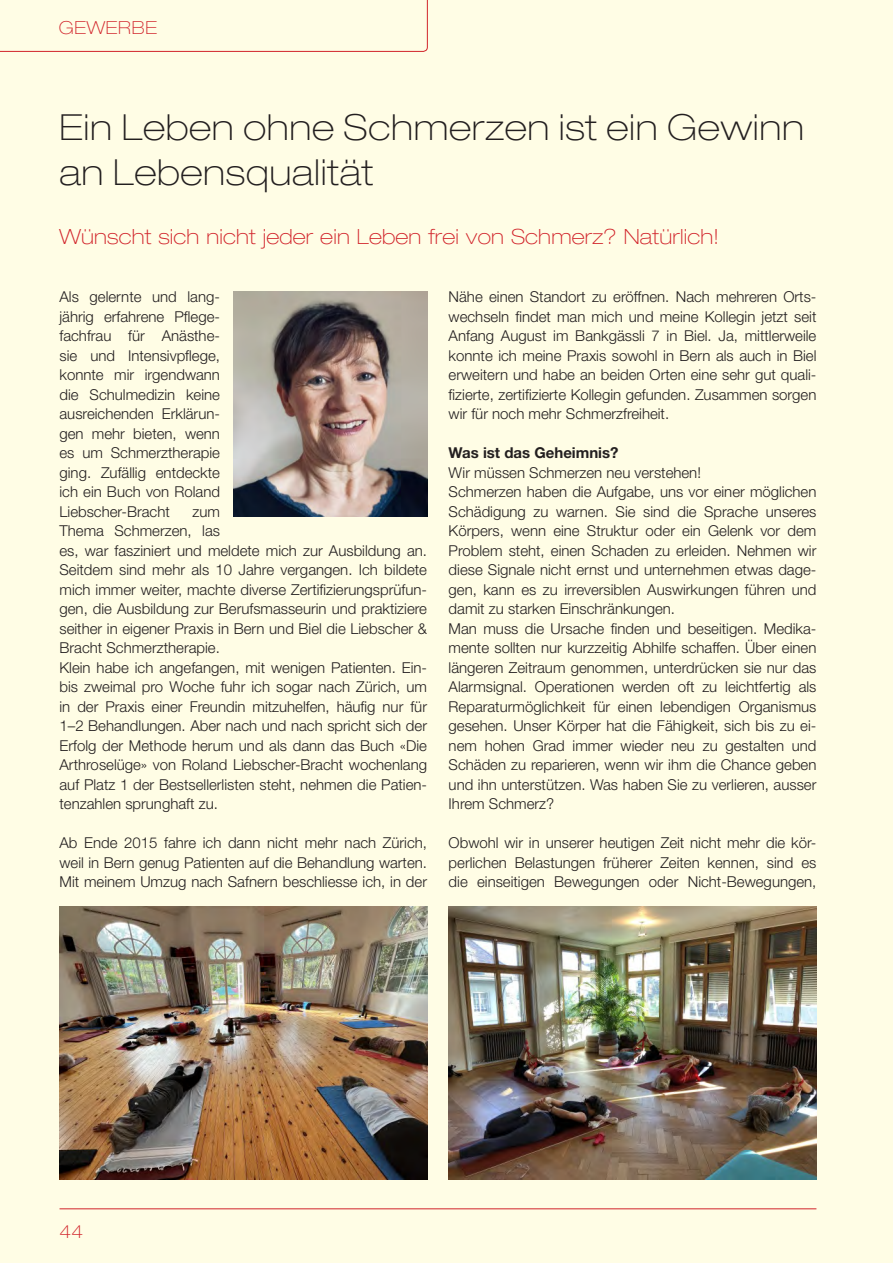
<style>
.page{position:relative;width:893px;height:1263px;background:#fffde5}
.page>*{position:absolute;margin:0;border:0;box-sizing:border-box;transform-origin:0 0}
.t1{font:100 expanded 36px/45px "Helvetica Neue LT Std";letter-spacing:.02em;color:#231f20}
.t2{font:100 expanded 21px "Helvetica Neue LT Std";letter-spacing:.01em;color:#d1232a}
.t3{font:100 expanded 18px "Helvetica Neue LT Std";letter-spacing:.04em;color:#d1232a}
.t4{font:300 15px/19.5px "Helvetica Neue LT Std";color:#231f20;text-align:justify}
.t5{font:700 15px "Helvetica Neue LT Std";color:#231f20}
</style>
<div class="page">
<hr style="left:60px;top:1208px;width:756px;height:1px;background:#d1232a">
<svg style="left:0;top:0;width:428px;height:52px"></svg>
<img style="left:234px;top:291px;width:193px;height:226px">
<img style="left:60px;top:907px;width:367px;height:273px">
<img style="left:449px;top:907px;width:367px;height:273px">
<p class="t3" style="left:59px;top:17px;width:100px">GEWERBE</p>
<h1 class="t1" style="left:60px;top:104px;width:746px">Ein Leben ohne Schmerzen ist ein Gewinn an Lebensqualität</h1>
<h2 class="t2" style="left:60px;top:224px;width:661px">Wünscht sich nicht jeder ein Leben frei von Schmerz? Natürlich!</h2>
<p class="t4" style="left:60px;top:287px;width:162px">Als gelernte und lang&shy;jährig erfahrene Pflege&shy;fachfrau für Anästhe&shy;sie und Intensivpflege, konnte mir irgendwann die Schulmedizin keine ausreichenden Erklärun&shy;gen mehr bieten, wenn es um Schmerztherapie ging. Zufällig entdeckte ich ein Buch von Roland Liebscher-Bracht</p>
<p class="t4" style="left:60px;top:501px;width:369px;text-align:left;text-indent:133px">zum<br>Thema Schmerzen, las<br>es, war fasziniert und meldete mich zur Ausbildung an.<br>Seitdem sind mehr als 10 Jahre vergangen. Ich bildete mich immer weiter, machte diverse Zertifizierungsprüfun&shy;gen, die Ausbildung zur Berufsmasseurin und praktiziere seither in eigener Praxis in Bern und Biel die Liebscher &amp; Bracht Schmerztherapie.<br>Klein habe ich angefangen, mit wenigen Patienten. Ein&shy;bis zweimal pro Woche fuhr ich sogar nach Zürich, um in der Praxis einer Freundin mitzuhelfen, häufig nur für 1–2 Behandlungen. Aber nach und nach spricht sich der Erfolg der Methode herum und als dann das Buch «Die Arthroselüge» von Roland Liebscher-Bracht wochenlang auf Platz 1 der Bestsellerlisten steht, nehmen die Patien&shy;tenzahlen sprunghaft zu.</p>
<p class="t4" style="left:60px;top:833px;width:369px">Ab Ende 2015 fahre ich dann nicht mehr nach Zürich, weil in Bern genug Patienten auf die Behandlung warten.<br>Mit meinem Umzug nach Safnern beschliesse ich, in der</p>
<p class="t4" style="left:449px;top:287px;width:369px">Nähe einen Standort zu eröffnen. Nach mehreren Orts&shy;wechseln findet man mich und meine Kollegin jetzt seit Anfang August im Bankgässli 7 in Biel. Ja, mittlerweile konnte ich meine Praxis sowohl in Bern als auch in Biel erweitern und habe an beiden Orten eine sehr gut quali&shy;fizierte, zertifizierte Kollegin gefunden. Zusammen sorgen wir für noch mehr Schmerzfreiheit.</p>
<p class="t5" style="left:449px;top:443px;width:171px">Was ist das Geheimnis?</p>
<p class="t4" style="left:449px;top:462px;width:369px;text-align:left">Wir müssen Schmerzen neu verstehen!<br>Schmerzen haben die Aufgabe, uns vor einer möglichen Schädigung zu warnen. Sie sind die Sprache unseres Körpers, wenn eine Struktur oder ein Gelenk vor dem Problem steht, einen Schaden zu erleiden. Nehmen wir diese Signale nicht ernst und unternehmen etwas dage&shy;gen, kann es zu irreversiblen Auswirkungen führen und damit zu starken Einschränkungen.<br>Man muss die Ursache finden und beseitigen. Medika&shy;mente sollten nur kurzzeitig Abhilfe schaffen. Über einen längeren Zeitraum genommen, unterdrücken sie nur das Alarmsignal. Operationen werden oft zu leichtfertig als Reparaturmöglichkeit für einen lebendigen Organismus gesehen. Unser Körper hat die Fähigkeit, sich bis zu ei&shy;nem hohen Grad immer wieder neu zu gestalten und Schäden zu reparieren, wenn wir ihm die Chance geben und ihn unterstützen. Was haben Sie zu verlieren, ausser Ihrem Schmerz?</p>
<p class="t4" style="left:449px;top:833px;width:369px">Obwohl wir in unserer heutigen Zeit nicht mehr die kör&shy;perlichen Belastungen früherer Zeiten kennen, sind es die einseitigen Bewegungen oder Nicht-Bewegungen,</p>
<p class="t3" style="left:60px;top:1220px;width:25px">44</p>
</div>
